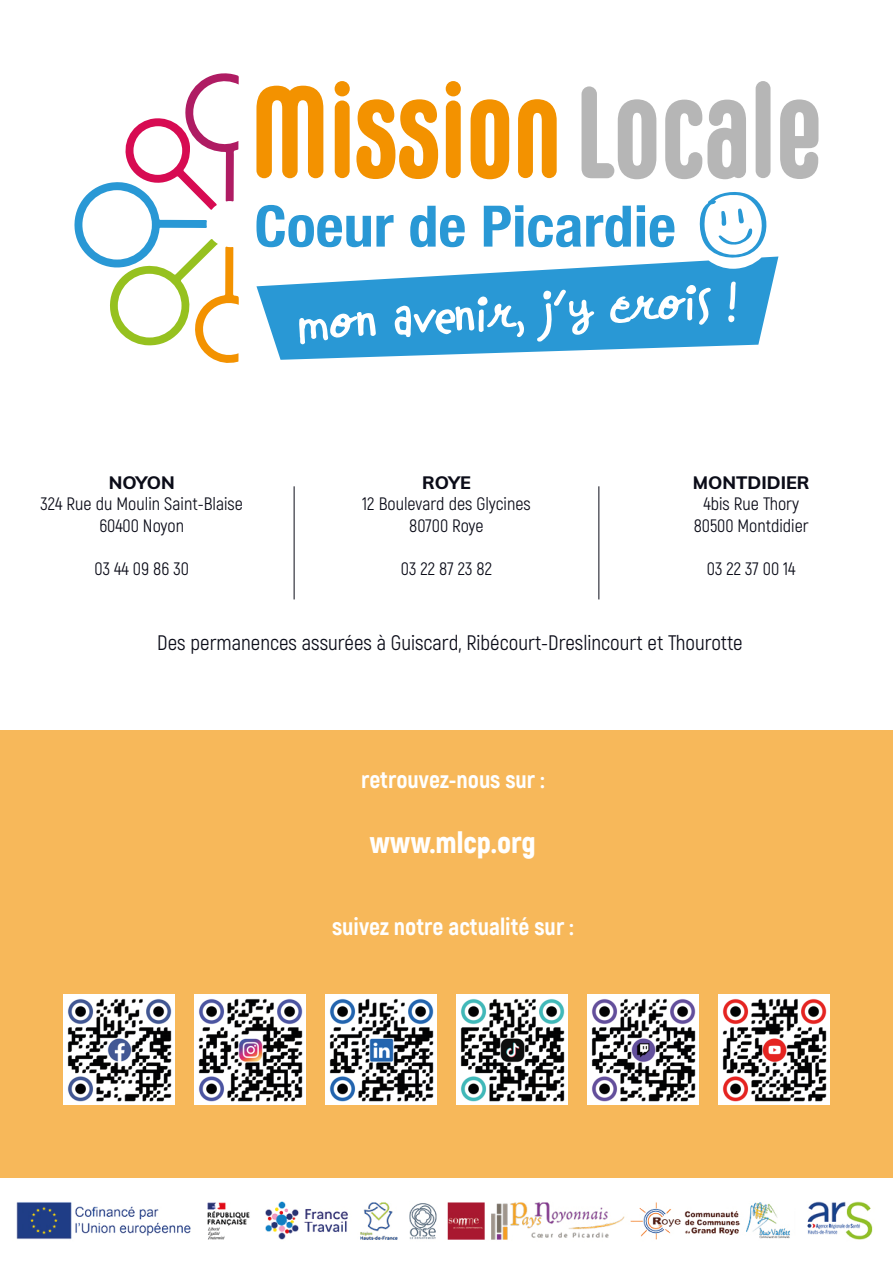
<style>
.page{position:relative;width:893px;height:1263px;background:#fff}
.page>*{position:absolute;margin:0;border:0;box-sizing:border-box;transform-origin:0 0}
.t1{font:900 30px "Akrobat";color:#fff}
.t2{font:800 24px "Akrobat";color:#fff}
.t3{font:21px "Akrobat";color:#0b0c18}
.t4{font:18px "Akrobat";color:#0b0c18}
.t5{font:800 18px "Muli";color:#0b0c18}
</style>
<div class="page">
<div style="left:0;top:730px;width:893px;height:448px;background:#f7b85a"></div>
<svg style="left:74px;top:73px;width:165px;height:290px"></svg>
<svg style="left:256px;top:86px;width:67px;height:92px"></svg>
<svg style="left:335px;top:81px;width:15px;height:97px"></svg>
<svg style="left:356px;top:99px;width:82px;height:80px"></svg>
<svg style="left:446px;top:81px;width:15px;height:97px"></svg>
<svg style="left:471px;top:99px;width:38px;height:80px"></svg>
<svg style="left:518px;top:99px;width:39px;height:79px"></svg>
<svg style="left:581px;top:86px;width:75px;height:93px"></svg>
<svg style="left:665px;top:100px;width:81px;height:79px"></svg>
<div style="left:756px;top:81px;width:14px;height:97px;background:#b6b6b6;border-radius:8px"></div>
<svg style="left:780px;top:99px;width:38px;height:80px"></svg>
<svg style="left:256px;top:205px;width:138px;height:42px"></svg>
<svg style="left:410px;top:206px;width:55px;height:41px"></svg>
<svg style="left:484px;top:205px;width:147px;height:42px"></svg>
<svg style="left:637px;top:205px;width:37px;height:42px"></svg>
<svg style="left:256px;top:256px;width:522px;height:104px;fill:#2998d5"></svg>
<svg style="left:299px;top:312px;width:77px;height:32px"></svg>
<svg style="left:395px;top:296px;width:129px;height:41px"></svg>
<svg style="left:537px;top:290px;width:57px;height:52px"></svg>
<svg style="left:610px;top:285px;width:101px;height:40px"></svg>
<svg style="left:728px;top:281px;width:8px;height:41px"></svg>
<svg style="left:697px;top:192px;width:76px;height:69px"></svg>
<img style="left:64px;top:995px;width:110px;height:110px">
<img style="left:195px;top:995px;width:110px;height:110px">
<img style="left:326px;top:995px;width:110px;height:110px">
<img style="left:457px;top:995px;width:110px;height:110px">
<img style="left:588px;top:995px;width:110px;height:110px">
<img style="left:719px;top:995px;width:110px;height:110px">
<img style="left:16px;top:1201px;width:857px;height:39px">
<hr style="left:294px;top:486px;width:1px;height:113px;background:#0b0c18">
<hr style="left:598px;top:486px;width:1px;height:113px;background:#0b0c18">
<p class="t5" style="left:109px;top:469px;width:68px">NOYON</p>
<p class="t4" style="left:41px;top:493px;width:204px">324 Rue du Moulin Saint-Blaise</p>
<p class="t4" style="left:99px;top:515px;width:86px">60400 Noyon</p>
<p class="t4" style="left:95px;top:558px;width:96px">03 44 09 86 30</p>
<p class="t5" style="left:422px;top:469px;width:50px">ROYE</p>
<p class="t4" style="left:362px;top:493px;width:170px">12 Boulevard des Glycines</p>
<p class="t4" style="left:409px;top:515px;width:76px">80700 Roye</p>
<p class="t4" style="left:401px;top:558px;width:93px">03 22 87 23 82</p>
<p class="t5" style="left:693px;top:469px;width:118px">MONTDIDIER</p>
<p class="t4" style="left:703px;top:493px;width:97px">4bis Rue Thory</p>
<p class="t4" style="left:694px;top:515px;width:117px">80500 Montdidier</p>
<p class="t4" style="left:707px;top:558px;width:90px">03 22 37 00 14</p>
<p class="t3" style="left:157px;top:631px;width:587px">Des permanences assurées à Guiscard, Ribécourt-Dreslincourt et Thourotte</p>
<p class="t2" style="left:361px;top:764px;width:185px">retrouvez-nous sur :</p>
<p class="t1" style="left:370px;top:823px;width:168px">www.mlcp.org</p>
<p class="t2" style="left:332px;top:912px;width:243px">suivez notre actualité sur :</p>
</div>
